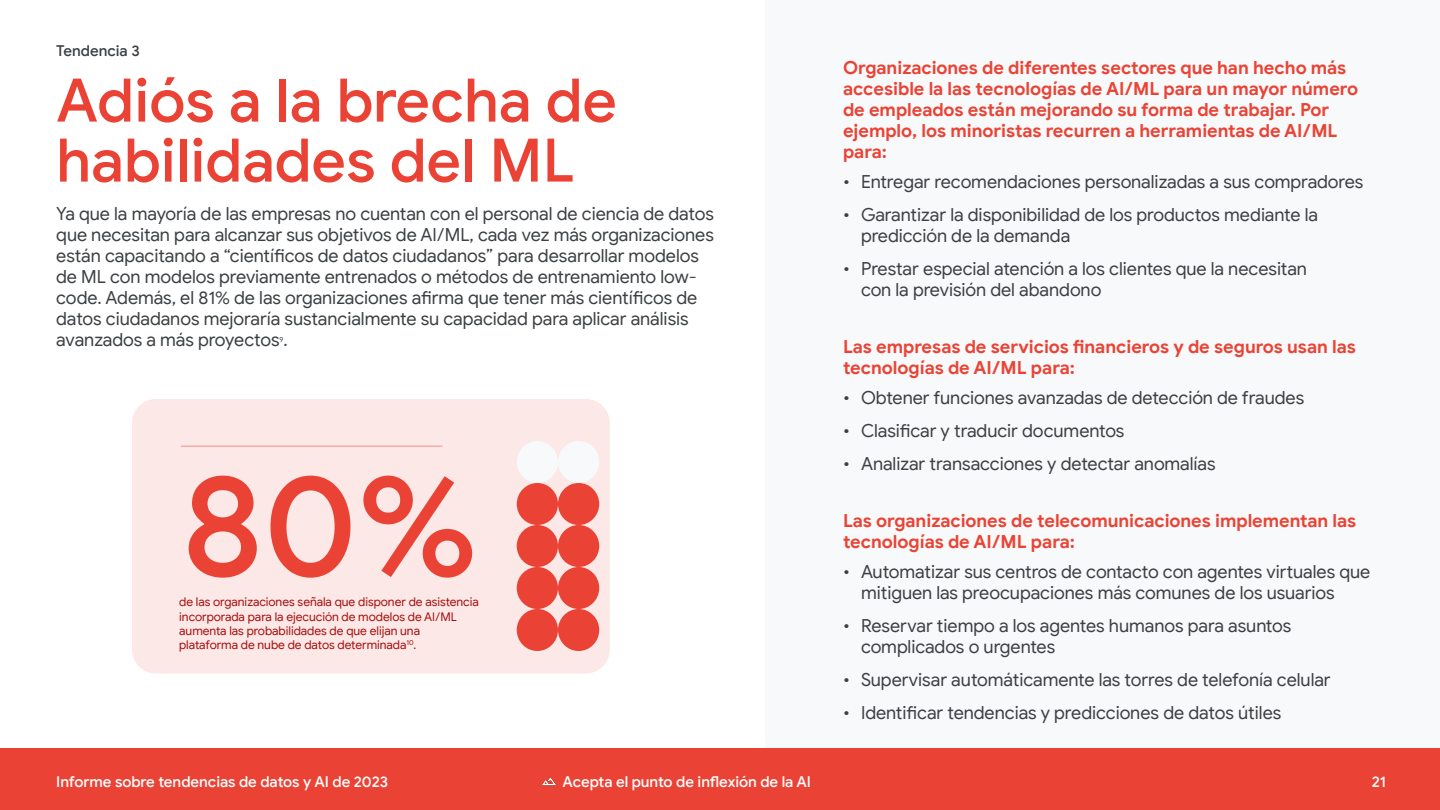
<style>
.page{position:relative;width:1440px;height:810px;background:#fff}
.page>*{position:absolute;margin:0;border:0;box-sizing:border-box;transform-origin:0 0}
.t1{font:500 142.5px "Google Sans";color:#ea4335}
.t2{font:500 60px/60px "Google Sans";letter-spacing:-.005em;color:#ea4335}
.Copy_1{font:18px/21px "Google Sans";letter-spacing:-.005em;color:#3c4043}
.Copy_1-2{font:700 18px/21px "Google Sans";letter-spacing:-.005em;color:#ea4335}
.t3{font:500 15px "Google Sans";letter-spacing:-.005em;color:#fff}
.t4{font:500 15px "Google Sans";color:#3c4043}
.t5{font:12px/14.2px "Google Sans";letter-spacing:-.005em;color:#a50e0e}
.Copy_1-3{font:6.98px "Google Sans";color:#3c4043}
</style>
<div class="page">
<div style="left:765px;top:0;width:675px;height:810px;background:#f8f9fa"></div>
<div style="left:132px;top:399px;width:478px;height:275px;background:#fce8e6;border-radius:24px"></div>
<hr style="left:181px;top:446px;width:261px;height:1px;background:#f6aea9">
<div style="left:0;top:748px;width:1440px;height:62px;background:#ea4335"></div>
<img style="left:542px;top:777px;width:15px;height:9px">
<div style="left:517px;top:441px;width:41px;height:42px;background:#f8f9fa;border-radius:50%"></div>
<div style="left:517px;top:483px;width:41px;height:42px;background:#ea4335;border-radius:50%"></div>
<div style="left:517px;top:525px;width:41px;height:42px;background:#ea4335;border-radius:50%"></div>
<div style="left:517px;top:567px;width:41px;height:42px;background:#ea4335;border-radius:50%"></div>
<div style="left:517px;top:609px;width:41px;height:42px;background:#ea4335;border-radius:50%"></div>
<div style="left:558px;top:441px;width:41px;height:42px;background:#f8f9fa;border-radius:50%"></div>
<div style="left:558px;top:483px;width:41px;height:42px;background:#ea4335;border-radius:50%"></div>
<div style="left:558px;top:525px;width:41px;height:42px;background:#ea4335;border-radius:50%"></div>
<div style="left:558px;top:567px;width:41px;height:42px;background:#ea4335;border-radius:50%"></div>
<div style="left:558px;top:609px;width:41px;height:42px;background:#ea4335;border-radius:50%"></div>
<p class="t4" style="left:56px;top:42px;width:85px">Tendencia 3</p>
<h2 class="t2" style="left:56px;top:71px;width:562px">Adiós a la brecha de habilidades del ML</h2>
<p class="Copy_1" style="left:56px;top:203px;width:659px">Ya que la mayoría de las empresas no cuentan con el personal de ciencia de datos que necesitan para alcanzar sus objetivos de AI/ML, cada vez más organizaciones están capacitando a “científicos de datos ciudadanos” para desarrollar modelos de ML con modelos previamente entrenados o métodos de entrenamiento low&shy;code. Además, el 81% de las organizaciones afirma que tener más científicos de datos ciudadanos mejoraría sustancialmente su capacidad para aplicar análisis avanzados a más proyectos .</p>
<p class="Copy_1-3" style="left:280px;top:335px;width:5px">9</p>
<h1 class="t1" style="left:182px;top:438px;width:297px">80%</h1>
<h1 class="t5" style="left:179px;top:595px;width:301px">de las organizaciones señala que disponer de asistencia incorporada para la ejecución de modelos de AI/ML aumenta las probabilidades de que elijan una plataforma de nube de datos determinada<sup>10</sup>.</h1>
<p class="Copy_1-2" style="left:843px;top:57px;width:517px">Organizaciones de diferentes sectores que han hecho más accesible la las tecnologías de AI/ML para un mayor número de empleados están mejorando su forma de trabajar. Por ejemplo, los minoristas recurren a herramientas de AI/ML para:</p>
<p class="Copy_1" style="left:843px;top:171px;width:522px">• Entregar recomendaciones personalizadas a sus compradores</p>
<p class="Copy_1" style="left:861px;top:204px;width:458px;text-indent:-18px">• Garantizar la disponibilidad de los productos mediante la predicción de la demanda</p>
<p class="Copy_1" style="left:861px;top:258px;width:448px;text-indent:-18px">• Prestar especial atención a los clientes que la necesitan con la previsión del abandono</p>
<p class="Copy_1-2" style="left:843px;top:336px;width:514px">Las empresas de servicios financieros y de seguros usan las tecnologías de AI/ML para:</p>
<p class="Copy_1" style="left:843px;top:387px;width:463px">• Obtener funciones avanzadas de detección de fraudes</p>
<p class="Copy_1" style="left:843px;top:420px;width:283px">• Clasificar y traducir documentos</p>
<p class="Copy_1" style="left:843px;top:453px;width:374px">• Analizar transacciones y detectar anomalías</p>
<p class="Copy_1-2" style="left:843px;top:510px;width:515px">Las organizaciones de telecomunicaciones implementan las tecnologías de AI/ML para:</p>
<p class="Copy_1" style="left:861px;top:561px;width:511px;text-indent:-18px">• Automatizar sus centros de contacto con agentes virtuales que mitiguen las preocupaciones más comunes de los usuarios</p>
<p class="Copy_1" style="left:861px;top:615px;width:432px;text-indent:-18px">• Reservar tiempo a los agentes humanos para asuntos complicados o urgentes</p>
<p class="Copy_1" style="left:843px;top:669px;width:489px">• Supervisar automáticamente las torres de telefonía celular</p>
<p class="Copy_1" style="left:843px;top:702px;width:440px">• Identificar tendencias y predicciones de datos útiles</p>
<p class="t3" style="left:56px;top:773px;width:333px">Informe sobre tendencias de datos y AI de 2023</p>
<p class="t3" style="left:562px;top:773px;width:250px">Acepta el punto de inflexión de la AI</p>
<p class="t3" style="left:1372px;top:773px;width:16px">21</p>
</div>
